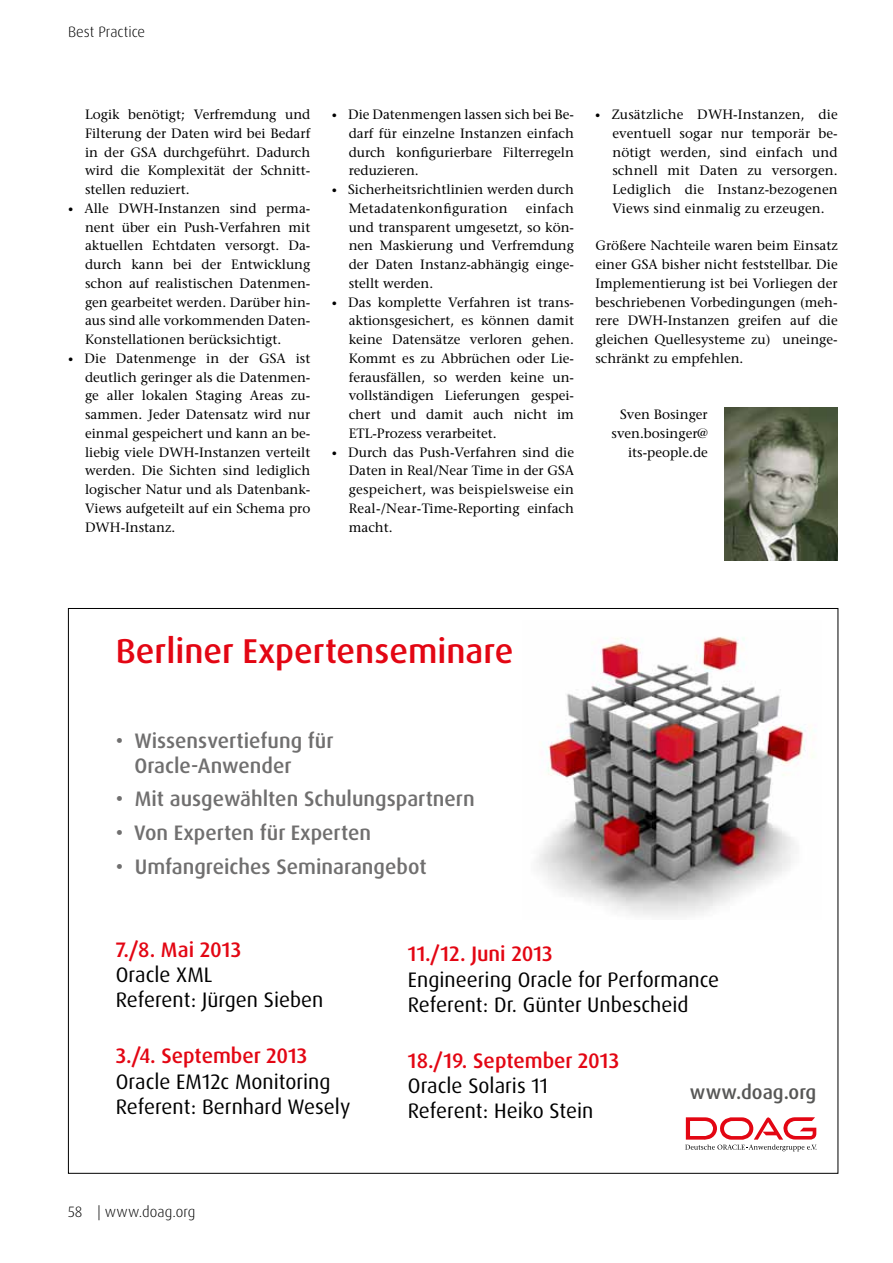
<style>
.page{position:relative;width:893px;height:1263px;background:#fff}
.page>*{position:absolute;margin:0;border:0;box-sizing:border-box;transform-origin:0 0}
.t1{font:500 34.5px "Dax Pro";color:#e30613}
.t2{font:21px/25.2px "Dax Pro";color:#000}
.t3{font:500 21px/25.2px "Dax Pro";color:#706f6f}
.t4{font:500 21px "Dax Pro";color:#e30613}
.t5{font:500 19.65px "Dax Pro";color:#575756}
.t6{font:300 15px "Dax Pro";color:#000}
.t7{font:500 13.5px/18.8px "Stone Serif Std";color:#000;text-align:justify}
.s1{font-size:10.5px}
</style>
<div class="page">
<img style="left:724px;top:407px;width:114px;height:153px">
<svg style="left:685px;top:1117px;width:131px;height:34px"></svg>
<img style="left:536px;top:637px;width:278px;height:280px">
<p class="t6" style="left:68px;top:22px;width:79px">Best Practice</p>
<p class="t7" style="left:85px;top:105px;width:227px">Logik benötigt; Verfremdung und Filterung der Daten wird bei Bedarf in der GSA durchgeführt. Dadurch wird die Komplexität der Schnitt&shy;stellen reduziert.</p>
<p class="t7" style="left:85px;top:199px;width:227px;text-indent:-17px"><span class="s1">•</span> Alle DWH-Instanzen sind perma&shy;nent über ein Push-Verfahren mit aktuellen Echtdaten versorgt. Da&shy;durch kann bei der Entwicklung schon auf realistischen Datenmen&shy;gen gearbeitet werden. Darüber hin&shy;aus sind alle vorkommenden Daten-Konstellationen berücksichtigt.</p>
<p class="t7" style="left:85px;top:349px;width:227px;text-indent:-17px"><span class="s1">•</span> Die Datenmenge in der GSA ist deutlich geringer als die Datenmen&shy;ge aller lokalen Staging Areas zu&shy;sammen. Jeder Datensatz wird nur einmal gespeichert und kann an be&shy;liebig viele DWH-Instanzen verteilt werden. Die Sichten sind lediglich logischer Natur und als Datenbank-Views aufgeteilt auf ein Schema pro DWH-Instanz.</p>
<p class="t7" style="left:349px;top:105px;width:227px;text-indent:-17px"><span class="s1">•</span> Die Datenmengen lassen sich bei Be&shy;darf für einzelne Instanzen einfach durch konfigurierbare Filterregeln reduzieren.</p>
<p class="t7" style="left:349px;top:180px;width:227px;text-indent:-17px"><span class="s1">•</span> Sicherheitsrichtlinien werden durch<br>Metadatenkonfiguration</p>
<p class="t7" style="left:349px;top:199px;width:227px;text-indent:177px">einfach und transparent umgesetzt, so kön&shy;nen Maskierung und Verfremdung der Daten Instanz-abhängig einge&shy;stellt werden.</p>
<p class="t7" style="left:349px;top:293px;width:227px;text-indent:-17px"><span class="s1">•</span> Das komplette Verfahren ist trans&shy;aktionsgesichert, es können damit keine Datensätze verloren gehen.<br>Kommt es zu Abbrüchen oder Lie&shy;ferausfällen, so werden keine un&shy;vollständigen Lieferungen gespei&shy;chert und damit auch nicht im ETL-Prozess verarbeitet.</p>
<p class="t7" style="left:349px;top:443px;width:227px;text-indent:-17px"><span class="s1">•</span> Durch das Push-Verfahren sind die Daten in Real/Near Time in der GSA gespeichert, was beispielsweise ein Real-/Near-Time-Reporting einfach macht.</p>
<p class="t7" style="left:612px;top:105px;width:227px;text-indent:-17px"><span class="s1">•</span> Zusätzliche DWH-Instanzen, die eventuell sogar nur temporär be&shy;nötigt werden, sind einfach und schnell mit Daten zu versorgen.<br>Lediglich die Instanz-bezogenen Views sind einmalig zu erzeugen.</p>
<p class="t7" style="left:595px;top:236px;width:244px">Größere Nachteile waren beim Einsatz einer GSA bisher nicht feststellbar. Die Implementierung ist bei Vorliegen der beschriebenen Vorbedingungen (meh&shy;rere DWH-Instanzen greifen auf die gleichen Quellesysteme zu) uneinge&shy;schränkt zu empfehlen.</p>
<p class="t7" style="left:611px;top:405px;width:98px;text-align:right">Sven Bosinger sven.bosinger@ its-people.de</p>
<h1 class="t1" style="left:116px;top:629px;width:399px">Berliner Expertenseminare</h1>
<h2 class="t3" style="left:134px;top:728px;width:201px;text-indent:-19px">• Wissensvertiefung für<br>Oracle-Anwender</h2>
<h2 class="t3" style="left:116px;top:787px;width:360px">• Mit ausgewählten Schulungspartnern</h2>
<h2 class="t3" style="left:116px;top:820px;width:257px">• Von Experten für Experten</h2>
<h2 class="t3" style="left:116px;top:854px;width:312px">• Umfangreiches Seminarangebot</h2>
<h2 class="t4" style="left:116px;top:936px;width:127px">7./8. Mai 2013</h2>
<h2 class="t2" style="left:116px;top:962px;width:209px">Oracle XML<br>Referent: Jürgen Sieben</h2>
<h2 class="t4" style="left:116px;top:1042px;width:193px">3./4. September 2013</h2>
<h2 class="t2" style="left:116px;top:1069px;width:236px">Oracle EM12c Monitoring<br>Referent: Bernhard Wesely</h2>
<h3 class="t5" style="left:690px;top:1080px;width:128px">www.doag.org</h3>
<h2 class="t4" style="left:408px;top:940px;width:146px">11./12. Juni 2013</h2>
<h2 class="t2" style="left:408px;top:967px;width:313px">Engineering Oracle for Performance<br>Referent: Dr. Günter Unbescheid</h2>
<h2 class="t4" style="left:408px;top:1047px;width:213px">18./19. September 2013</h2>
<h2 class="t2" style="left:408px;top:1073px;width:187px">Oracle Solaris 11<br>Referent: Heiko Stein</h2>
<p class="t6" style="left:68px;top:1202px;width:129px">58 | www.doag.org</p>
</div>
